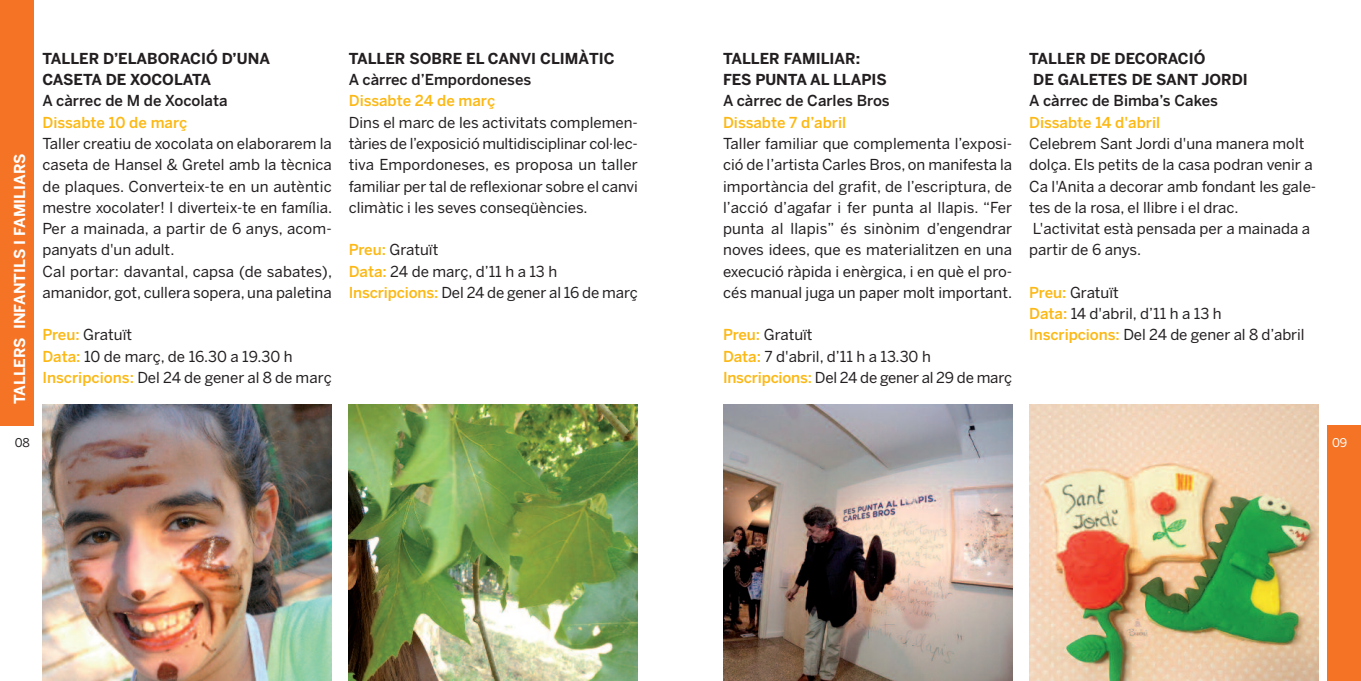
<style>
.page{position:relative;width:1361px;height:681px;background:#fff}
.page>*{position:absolute;margin:0;border:0;box-sizing:border-box;transform-origin:0 0}
.t1{font:15px/21.3px "Benton Sans";color:#231f20}
.t2{font:700 15px/21.3px "Benton Sans";color:#231f20}
.t3{font:500 15px "Benton Sans";color:#231f20}
.t4{font:500 15px "Benton Sans";color:#fcb814}
.t5{font:700 15px "Benton Sans";color:#fff}
.t6{font:12px "Benton Sans";color:#231f20}
.t7{font:12px "Benton Sans";color:#fff}
.s1{font-weight:500;color:#fcb814}
</style>
<div class="page">
<img style="left:723px;top:404px;width:289px;height:276px">
<img style="left:1029px;top:404px;width:289px;height:276px">
<div style="left:0;top:0;width:34px;height:425px;background:#f47325"></div>
<div style="left:1327px;top:425px;width:34px;height:255px;background:#f47325"></div>
<img style="left:43px;top:404px;width:289px;height:276px">
<img style="left:349px;top:404px;width:289px;height:276px">
<p class="t2" style="left:43px;top:48px;width:229px">TALLER D’ELABORACIÓ D’UNA<br>CASETA DE XOCOLATA</p>
<p class="t3" style="left:43px;top:92px;width:187px">A càrrec de M de Xocolata</p>
<p class="t4" style="left:43px;top:114px;width:146px">Dissabte 10 de març</p>
<p class="t1" style="left:43px;top:133px;width:291px">Taller creatiu de xocolata on elaborarem la caseta de Hansel &amp; Gretel amb la tècnica de plaques. Converteix-te en un autèntic mestre xocolater! I diverteix-te en família.<br>Per a mainada, a partir de 6 anys, acom&shy;panyats d'un adult.<br>Cal portar: davantal, capsa (de sabates), amanidor, got, cullera sopera, una paletina</p>
<p class="t1" style="left:43px;top:324px;width:291px"><span class="s1">Preu:</span> Gratuït<br><span class="s1">Data:</span> 10 de març, de 16.30 a 19.30 h<br><span class="s1">Inscripcions:</span> Del 24 de gener al 8 de març</p>
<p class="t2" style="left:349px;top:48px;width:268px">TALLER SOBRE EL CANVI CLIMÀTIC</p>
<p class="t3" style="left:349px;top:71px;width:184px">A càrrec d’Empordoneses</p>
<p class="t4" style="left:349px;top:92px;width:148px">Dissabte 24 de març</p>
<p class="t1" style="left:349px;top:112px;width:291px;text-align:justify">Dins el marc de les activitats complemen&shy;tàries de l’exposició multidisciplinar col·lec&shy;tiva Empordoneses, es proposa un taller familiar per tal de reflexionar sobre el canvi climàtic i les seves conseqüències.</p>
<p class="t1" style="left:349px;top:239px;width:291px"><span class="s1">Preu:</span> Gratuït<br><span class="s1">Data:</span> 24 de març, d’11 h a 13 h<br><span class="s1">Inscripcions:</span> Del 24 de gener al 16 de març</p>
<p class="t2" style="left:1029px;top:48px;width:220px">TALLER DE DECORACIÓ<br>DE GALETES DE SANT JORDI</p>
<p class="t3" style="left:1029px;top:92px;width:190px">A càrrec de Bimba’s Cakes</p>
<p class="t4" style="left:1029px;top:114px;width:132px">Dissabte 14 d'abril</p>
<p class="t1" style="left:1029px;top:133px;width:288px">Celebrem Sant Jordi d'una manera molt dolça. Els petits de la casa podran venir a Ca l'Anita a decorar amb fondant les gale&shy;tes de la rosa, el llibre i el drac.<br>L'activitat està pensada per a mainada a partir de 6 anys.</p>
<p class="t1" style="left:1029px;top:282px;width:277px"><span class="s1">Preu:</span> Gratuït<br><span class="s1">Data:</span> 14 d'abril, d’11 h a 13 h<br><span class="s1">Inscripcions:</span> Del 24 de gener al 8 d’abril</p>
<p class="t2" style="left:723px;top:48px;width:165px">TALLER FAMILIAR:<br>FES PUNTA AL LLAPIS</p>
<p class="t3" style="left:723px;top:92px;width:168px">A càrrec de Carles Bros</p>
<p class="t4" style="left:723px;top:114px;width:125px">Dissabte 7 d’abril</p>
<p class="t1" style="left:723px;top:133px;width:291px;text-align:justify">Taller familiar que complementa l’exposi&shy;ció de l’artista Carles Bros, on manifesta la importància del grafit, de l’escriptura, de l’acció d’agafar i fer punta al llapis. “Fer punta al llapis” és sinònim d’engendrar noves idees, que es materialitzen en una execució ràpida i enèrgica, i en què el pro&shy;cés manual juga un paper molt important.</p>
<p class="t1" style="left:723px;top:324px;width:291px"><span class="s1">Preu:</span> Gratuït<br><span class="s1">Data:</span> 7 d'abril, d’11 h a 13.30 h<br><span class="s1">Inscripcions:</span> Del 24 de gener al 29 de març</p>
<p class="t5" style="left:11px;top:404px;width:252px;rotate:-90deg">TALLERS INFANTILS I FAMILIARS</p>
<p class="t6" style="left:15px;top:435px;width:17px">08</p>
<p class="t7" style="left:1332px;top:435px;width:17px">09</p>
</div>
